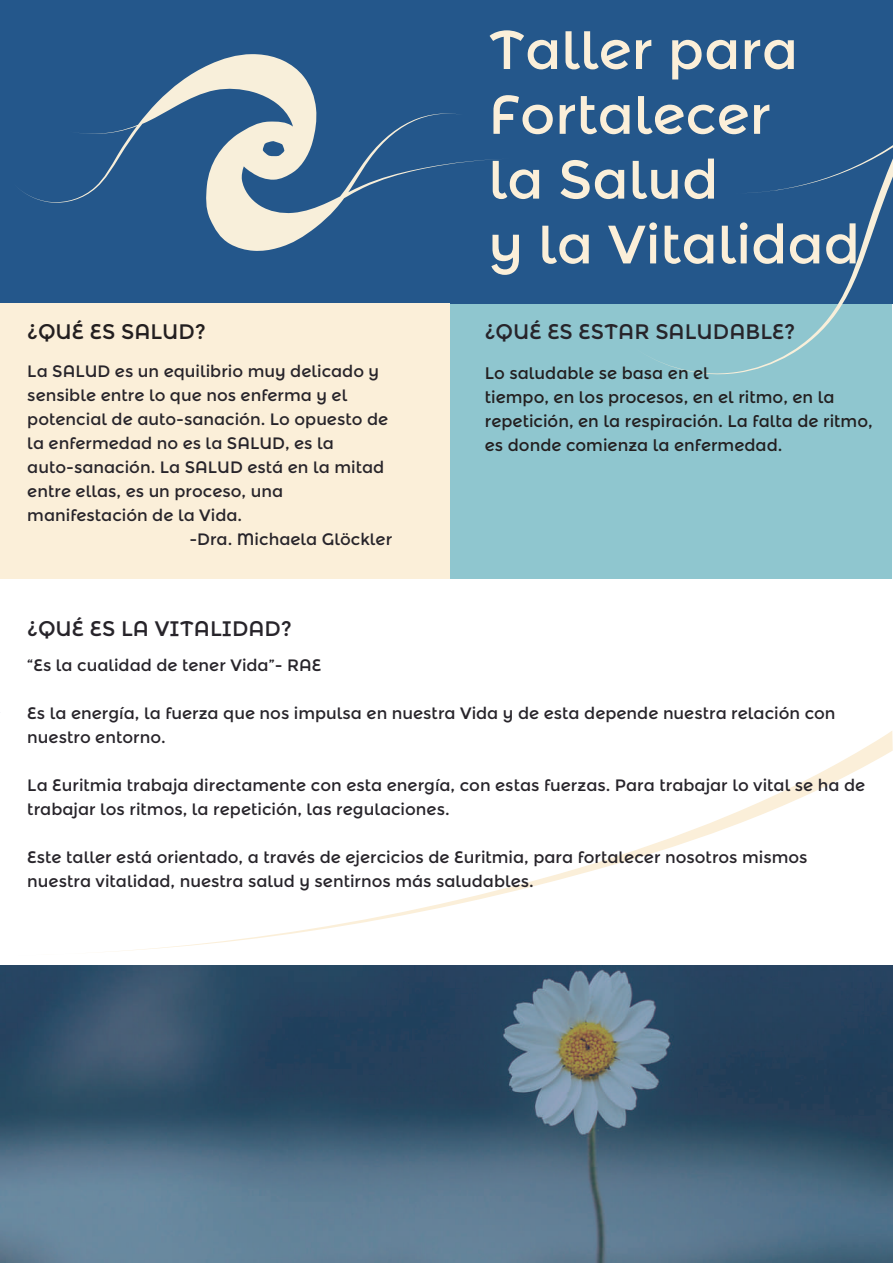
<style>
.page{position:relative;width:893px;height:1263px;background:#fff}
.page>*{position:absolute;margin:0;border:0;box-sizing:border-box;transform-origin:0 0}
.t1{font:54px/64.8px "Montserrat Alternates";color:#fbefd9}
.t2{font:21px "Montserrat Alternates";color:#27242a}
.t3{font:21px "Montserrat Alternates";color:#231f20}
.t4{font:16.8px/24px "Montserrat Alternates";color:#231f20}
.t5{font:16.5px/24px "Montserrat Alternates";color:#27242a}
</style>
<div class="page">
<div style="left:450px;top:303px;width:441px;height:276px;background:#8fc6cf"></div>
<div style="left:0;top:0;width:893px;height:303px;background:#24578b"></div>
<svg style="left:21px;top:54px;width:474px;height:197px"></svg>
<svg style="left:629px;top:145px;width:264px;height:234px"></svg>
<div style="left:0;top:303px;width:450px;height:276px;background:#fbefd9"></div>
<svg style="left:113px;top:731px;width:780px;height:221px"></svg>
<img style="left:0;top:965px;width:893px;height:298px">
<svg style="left:0;top:965px;width:32px;height:38px"></svg>
<p class="t3" style="left:27px;top:319px;width:180px">¿QUÉ ES SALUD?</p>
<p class="t5" style="left:27px;top:360px;width:353px">La SALUD es un equilibrio muy delicado y</p>
<p class="t5" style="left:27px;top:384px;width:322px">sensible entre lo que nos enferma y el</p>
<p class="t5" style="left:27px;top:408px;width:362px">potencial de auto-sanación. Lo opuesto de</p>
<p class="t5" style="left:27px;top:432px;width:308px">la enfermedad no es la SALUD, es la</p>
<p class="t5" style="left:27px;top:456px;width:358px">auto-sanación. La SALUD está en la mitad</p>
<p class="t5" style="left:27px;top:480px;width:257px">entre ellas, es un proceso, una</p>
<p class="t5" style="left:27px;top:504px;width:216px">manifestación de la Vida.</p>
<p class="t5" style="left:189px;top:528px;width:204px">-Dra. Michaela Glöckler</p>
<h1 class="t1" style="left:489px;top:18px;width:373px">Taller para<br>Fortalecer<br>la Salud<br>y la Vitalidad</h1>
<p class="t2" style="left:485px;top:319px;width:312px">¿QUÉ ES ESTAR SALUDABLE?</p>
<p class="t4" style="left:485px;top:361px;width:389px">Lo saludable se basa en el<br>tiempo, en los procesos, en el ritmo, en la repetición, en la respiración. La falta de ritmo, es donde comienza la enfermedad.</p>
<p class="t2" style="left:27px;top:616px;width:266px">¿QUÉ ES LA VITALIDAD?</p>
<p class="t5" style="left:27px;top:654px;width:296px">“Es la cualidad de tener Vida”- RAE</p>
<p class="t5" style="left:27px;top:702px;width:810px">Es la energía, la fuerza que nos impulsa en nuestra Vida y de esta depende nuestra relación con nuestro entorno.</p>
<p class="t5" style="left:27px;top:774px;width:839px">La Euritmia trabaja directamente con esta energía, con estas fuerzas. Para trabajar lo vital se ha de trabajar los ritmos, la repetición, las regulaciones.</p>
<p class="t5" style="left:27px;top:846px;width:782px">Este taller está orientado, a través de ejercicios de Euritmia, para fortalecer nosotros mismos nuestra vitalidad, nuestra salud y sentirnos más saludables.</p>
</div>
